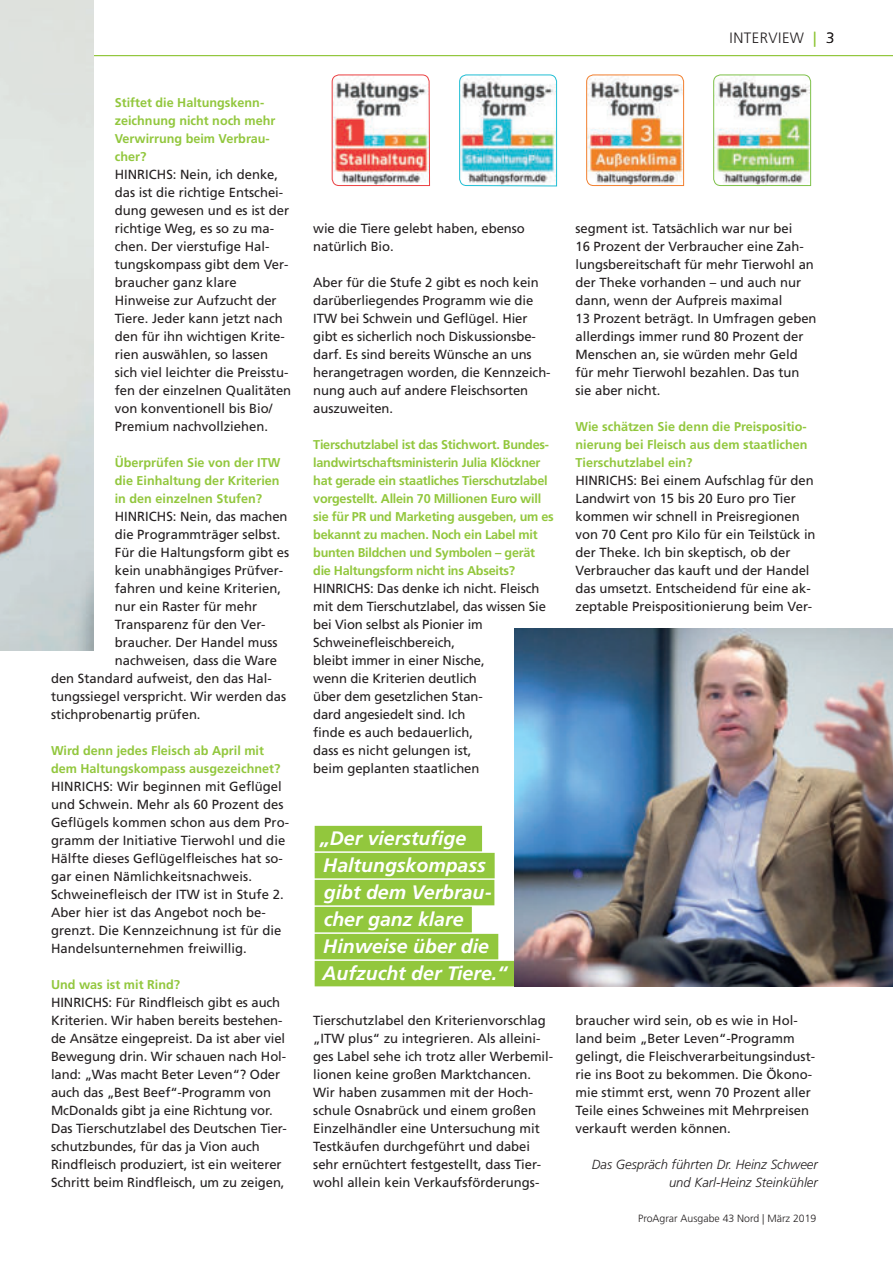
<style>
.page{position:relative;width:893px;height:1263px;background:#fff}
.page>*{position:absolute;margin:0;border:0;box-sizing:border-box;transform-origin:0 0}
.t1{font:italic 700 19.5px/27px "Frutiger LT";color:#fff}
.t2{font:300 15px "Frutiger LT";letter-spacing:.03em;color:#231f20}
.t3{font:13.2px/18px "Frutiger LT";color:#231f20}
.t4{font:italic 300 13.2px/18px "Frutiger LT";color:#231f20;text-align:right}
.t5{font:700 12.75px/18px "Frutiger LT";letter-spacing:-.02em;color:#92c73d;text-align:justify}
.t6{font:700 12.75px/18px "Frutiger LT";color:#92c73d}
.t7{font:300 10.5px "Frutiger LT";color:#231f20}
.s1{color:#92c73d}
</style>
<div class="page">
<div style="left:315px;top:826px;width:167px;height:25px;background:#92c73d"></div>
<div style="left:315px;top:853px;width:180px;height:25px;background:#92c73d"></div>
<div style="left:315px;top:880px;width:179px;height:25px;background:#92c73d"></div>
<div style="left:315px;top:907px;width:157px;height:25px;background:#92c73d"></div>
<div style="left:315px;top:934px;width:183px;height:25px;background:#92c73d"></div>
<div style="left:315px;top:961px;width:199px;height:25px;background:#92c73d"></div>
<hr style="left:0;top:55px;width:893px;height:1px;background:#92c73d">
<img style="left:0;top:1px;width:94px;height:649px">
<img style="left:514px;top:629px;width:378px;height:357px">
<svg style="left:331px;top:56px;width:99px;height:130px"></svg>
<img style="left:713px;top:74px;width:98px;height:112px">
<img style="left:459px;top:74px;width:98px;height:113px">
<img style="left:586px;top:74px;width:98px;height:112px">
<p class="t6" style="left:115px;top:94px;width:162px">Stiftet die Haltungskenn&shy;zeichnung nicht noch mehr<br>Verwirrung beim Verbrau&shy;cher?</p>
<p class="t3" style="left:115px;top:166px;width:178px">HINRICHS: Nein, ich denke, das ist die richtige Entschei&shy;dung gewesen und es ist der richtige Weg, es so zu ma&shy;chen. Der vierstufige Hal&shy;tungskompass gibt dem Ver&shy;braucher ganz klare<br>Hinweise zur Aufzucht der<br>Tiere. Jeder kann jetzt nach den für ihn wichtigen Krite&shy;rien auswählen, so lassen sich viel leichter die Preisstu&shy;fen der einzelnen Qualitäten von konventionell bis Bio/<br>Premium nachvollziehen.</p>
<p class="t5" style="left:115px;top:454px;width:167px">Überprüfen Sie von der ITW die Einhaltung der Kriterien in den einzelnen Stufen?</p>
<p class="t3" style="left:115px;top:508px;width:174px">HINRICHS: Nein, das machen</p>
<p class="t3" style="left:115px;top:526px;width:167px">die Programmträger selbst.</p>
<p class="t3" style="left:115px;top:544px;width:176px">Für die Haltungsform gibt es</p>
<p class="t3" style="left:115px;top:562px;width:170px">kein unabhängiges Prüfver-</p>
<p class="t3" style="left:115px;top:580px;width:168px">fahren und keine Kriterien,</p>
<p class="t3" style="left:115px;top:598px;width:144px">nur ein Raster für mehr</p>
<p class="t3" style="left:115px;top:616px;width:152px">Transparenz für den Ver-</p>
<p class="t3" style="left:115px;top:634px;width:164px">braucher. Der Handel muss</p>
<p class="t3" style="left:115px;top:652px;width:164px">nachweisen, dass die Ware</p>
<p class="t3" style="left:51px;top:670px;width:222px">den Standard aufweist, den das Hal-</p>
<p class="t3" style="left:51px;top:688px;width:237px">tungssiegel verspricht. Wir werden das</p>
<p class="t3" style="left:51px;top:706px;width:151px">stichprobenartig prüfen.</p>
<p class="t6" style="left:51px;top:742px;width:231px">Wird denn jedes Fleisch ab April mit dem Haltungskompass ausgezeichnet?</p>
<p class="t3" style="left:51px;top:778px;width:240px">HINRICHS: Wir beginnen mit Geflügel und Schwein. Mehr als 60 Prozent des Geflügels kommen schon aus dem Pro&shy;gramm der Initiative Tierwohl und die Hälfte dieses Geflügelfleisches hat so&shy;gar einen Nämlichkeitsnachweis.<br>Schweinefleisch der ITW ist in Stufe 2.<br>Aber hier ist das Angebot noch be&shy;grenzt. Die Kennzeichnung ist für die Handelsunternehmen freiwillig.</p>
<p class="t6" style="left:51px;top:976px;width:131px">Und was ist mit Rind?</p>
<p class="t3" style="left:51px;top:994px;width:237px">HINRICHS: Für Rindfleisch gibt es auch Kriterien. Wir haben bereits bestehen&shy;de Ansätze eingepreist. Da ist aber viel Bewegung drin. Wir schauen nach Hol&shy;land: „Was macht Beter Leven“? Oder auch das „Best Beef“-Programm von McDonalds gibt ja eine Richtung vor.<br>Das Tierschutzlabel des Deutschen Tier&shy;schutzbundes, für das ja Vion auch Rindfleisch produziert, ist ein weiterer Schritt beim Rindfleisch, um zu zeigen,</p>
<p class="t2" style="left:730px;top:30px;width:106px">INTERVIEW <span class="s1">|</span> 3</p>
<p class="t3" style="left:313px;top:220px;width:213px">wie die Tiere gelebt haben, ebenso natürlich Bio.</p>
<p class="t3" style="left:313px;top:274px;width:239px">Aber für die Stufe 2 gibt es noch kein darüberliegendes Programm wie die ITW bei Schwein und Geflügel. Hier gibt es sicherlich noch Diskussionsbe&shy;darf. Es sind bereits Wünsche an uns herangetragen worden, die Kennzeich&shy;nung auch auf andere Fleischsorten auszuweiten.</p>
<p class="t5" style="left:313px;top:436px;width:242px;text-align:left">Tierschutzlabel ist das Stichwort. Bundes&shy;landwirtschaftsministerin Julia Klöckner hat gerade ein staatliches Tierschutzlabel vorgestellt. Allein 70 Millionen Euro will sie für PR und Marketing ausgeben, um es bekannt zu machen. Noch ein Label mit bunten Bildchen und Symbolen – gerät die Haltungsform nicht ins Abseits?</p>
<p class="t3" style="left:313px;top:580px;width:234px">HINRICHS: Das denke ich nicht. Fleisch mit dem Tierschutzlabel, das wissen Sie bei Vion selbst als Pionier im<br>Schweinefleischbereich,<br>bleibt immer in einer Nische,<br>wenn die Kriterien deutlich<br>über dem gesetzlichen Stan-<br>dard angesiedelt sind. Ich<br>finde es auch bedauerlich,<br>dass es nicht gelungen ist,<br>beim geplanten staatlichen</p>
<h1 class="t1" style="left:320px;top:826px;width:189px">„Der vierstufige<br>Haltungskompass gibt dem Verbrau - cher ganz klare<br>Hinweise über die<br>Aufzucht der Tiere.“</h1>
<p class="t3" style="left:313px;top:1012px;width:241px">Tierschutzlabel den Kriterienvorschlag „ITW plus“ zu integrieren. Als alleini&shy;ges Label sehe ich trotz aller Werbemil&shy;lionen keine großen Marktchancen.<br>Wir haben zusammen mit der Hoch&shy;schule Osnabrück und einem großen Einzelhändler eine Untersuchung mit Testkäufen durchgeführt und dabei sehr ernüchtert festgestellt, dass Tier&shy;wohl allein kein Verkaufsförderungs-</p>
<p class="t3" style="left:575px;top:220px;width:243px">segment ist. Tatsächlich war nur bei<br>16 Prozent der Verbraucher eine Zah&shy;lungsbereitschaft für mehr Tierwohl an der Theke vorhanden – und auch nur dann, wenn der Aufpreis maximal<br>13 Prozent beträgt. In Umfragen geben allerdings immer rund 80 Prozent der Menschen an, sie würden mehr Geld für mehr Tierwohl bezahlen. Das tun sie aber nicht.</p>
<p class="t5" style="left:575px;top:418px;width:234px">Wie schätzen Sie denn die Preispositio&shy;nierung bei Fleisch aus dem staatlichen Tierschutzlabel ein?</p>
<p class="t3" style="left:575px;top:472px;width:242px">HINRICHS: Bei einem Aufschlag für den Landwirt von 15 bis 20 Euro pro Tier kommen wir schnell in Preisregionen von 70 Cent pro Kilo für ein Teilstück in der Theke. Ich bin skeptisch, ob der Verbraucher das kauft und der Handel das umsetzt. Entscheidend für eine ak&shy;zeptable Preispositionierung beim Ver-</p>
<p class="t3" style="left:575px;top:1012px;width:241px">braucher wird sein, ob es wie in Hol&shy;land beim „Beter Leven“-Programm gelingt, die Fleischverarbeitungsindust&shy;rie ins Boot zu bekommen. Die Ökono&shy;mie stimmt erst, wenn 70 Prozent aller Teile eines Schweines mit Mehrpreisen verkauft werden können.</p>
<p class="t4" style="left:592px;top:1156px;width:228px">Das Gespräch führten Dr. Heinz Schweer und Karl-Heinz Steinkühler</p>
<p class="t7" style="left:638px;top:1214px;width:180px">ProAgrar Ausgabe 43 Nord | März 2019</p>
</div>
